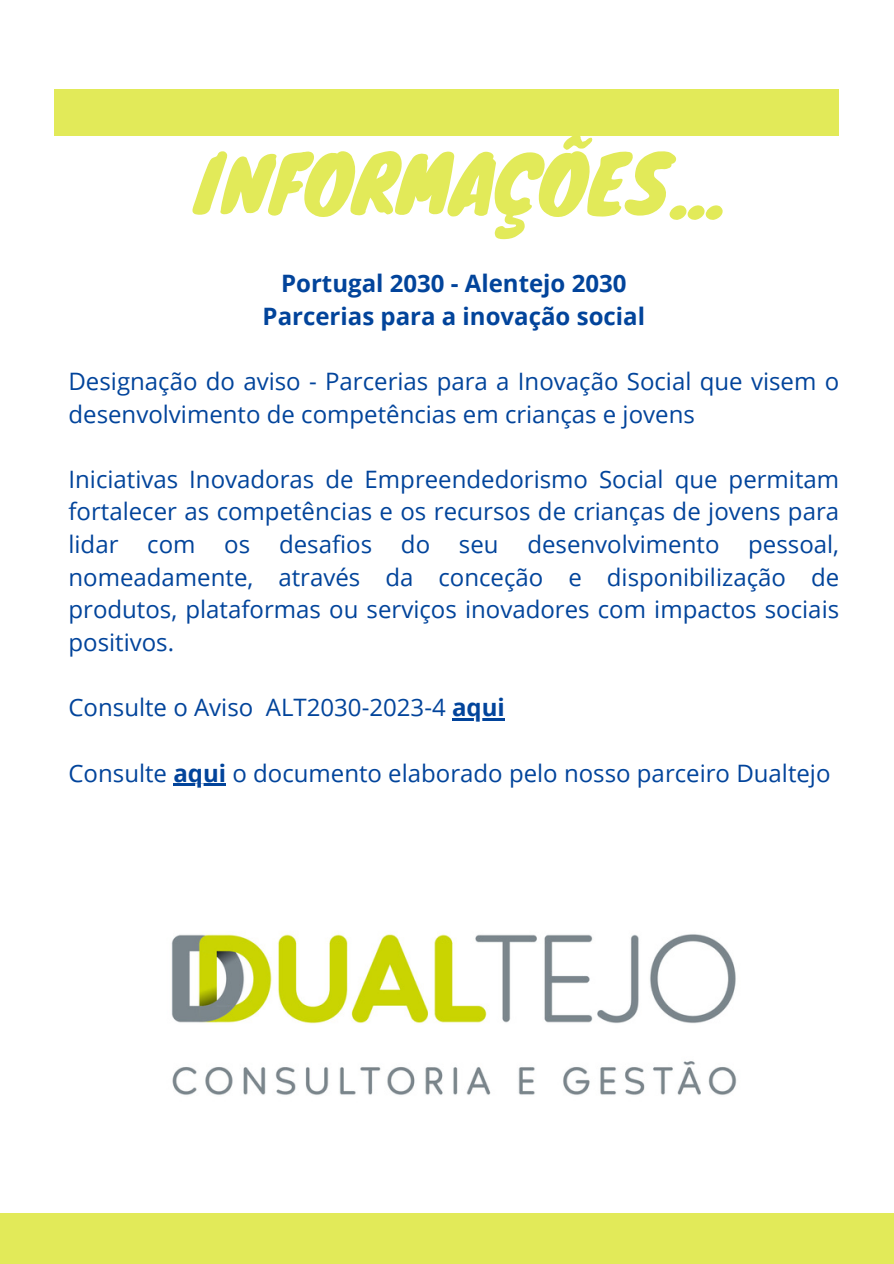
<style>
.page{position:relative;width:894px;height:1264px;background:#fff}
.page>*{position:absolute;margin:0;border:0;box-sizing:border-box;transform-origin:0 0}
.t1{font:76.8px "Knewave";color:#e2ea59}
.t2{font:24px/32.7px "Open Sans";color:#02449b}
.t3{font:700 24px/32.7px "Open Sans";color:#02449b;text-align:center}
.s1{font-weight:700}
</style>
<div class="page">
<div style="left:0;top:1213px;width:893px;height:50px;background:#e2ea59"></div>
<div style="left:54px;top:89px;width:785px;height:46px;background:#e2ea59"></div>
<hr style="left:452px;top:718px;width:52px;height:2px;background:#02449b">
<hr style="left:173px;top:783px;width:53px;height:3px;background:#02449b">
<img style="left:171px;top:933px;width:566px;height:162px">
<h1 class="t1" style="left:194px;top:121px;width:531px">INFORMAÇÕES...</h1>
<p class="t3" style="left:262px;top:266px;width:384px">Portugal 2030 - Alentejo 2030<br>Parcerias para a inovação social</p>
<p class="t2" style="left:68px;top:364px;width:772px">Designação do aviso - Parcerias para a Inovação Social que visem o desenvolvimento de competências em crianças e jovens</p>
<p class="t2" style="left:68px;top:462px;width:772px;text-align:justify">Iniciativas Inovadoras de Empreendedorismo Social que permitam fortalecer as competências e os recursos de crianças de jovens para lidar com os desafios do seu desenvolvimento pessoal, nomeadamente, através da conceção e disponibilização de produtos, plataformas ou serviços inovadores com impactos sociais positivos.</p>
<p class="t2" style="left:68px;top:690px;width:438px">Consulte o Aviso ALT2030-2023-4 <span class="s1">aqui</span></p>
<p class="t2" style="left:68px;top:756px;width:763px">Consulte <span class="s1">aqui</span> o documento elaborado pelo nosso parceiro Dualtejo</p>
</div>
